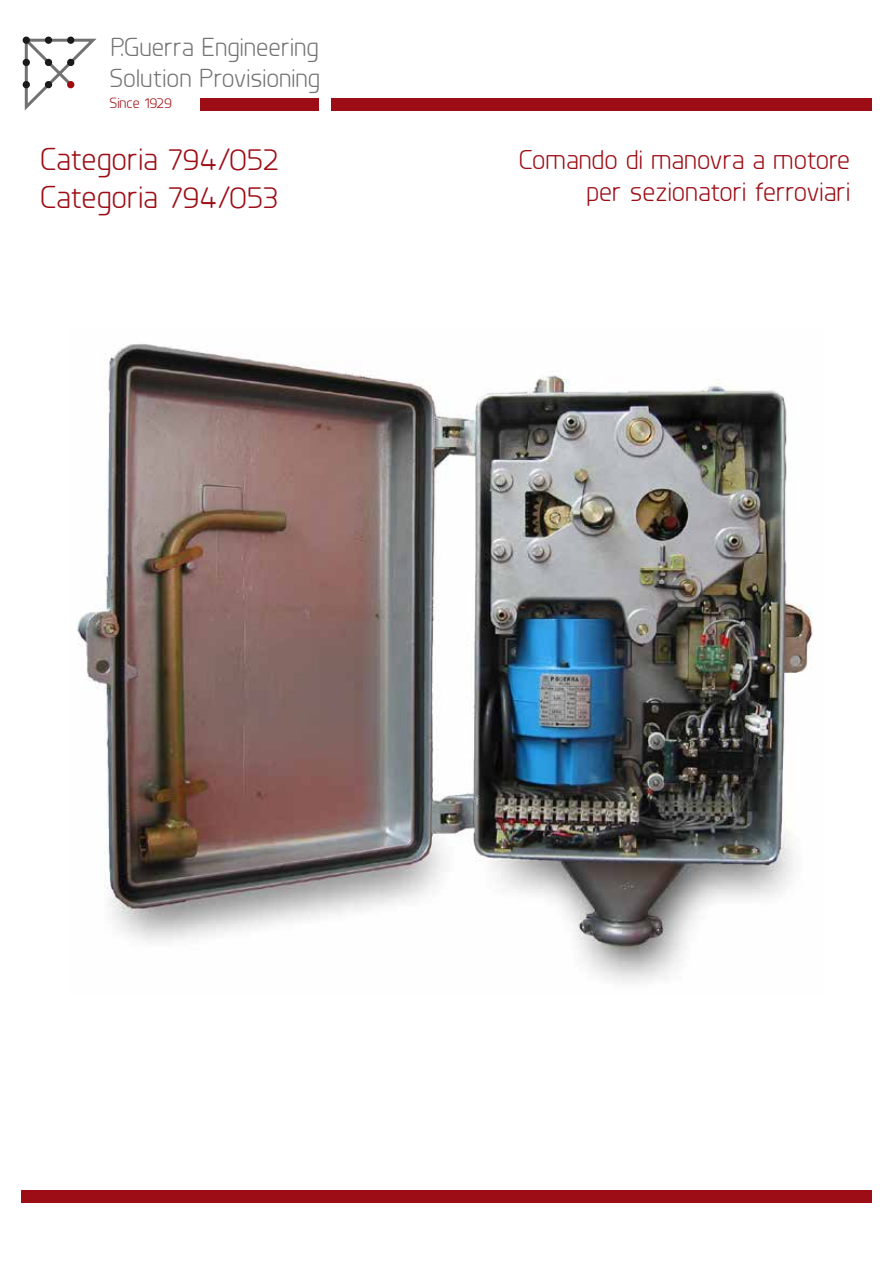
<style>
.page{position:relative;width:893px;height:1263px;background:#fff}
.page>*{position:absolute;margin:0;border:0;box-sizing:border-box;transform-origin:0 0}
.t1{font:31.5px/37.8px "Planer";color:#9d0d16}
.t2{font:27px/32.4px "Planer";color:#9d0d16;text-align:right}
.t3{font:25.95px/31px "Planer";color:#747474}
.t4{font:14.7px "Planer";color:#9d0b0f}
</style>
<div class="page">
<svg style="left:22px;top:36px;width:75px;height:75px"></svg>
<div style="left:23px;top:37px;width:7px;height:7px;background:#1a1a1a;border-radius:50%"></div>
<div style="left:45px;top:37px;width:7px;height:7px;background:#1a1a1a;border-radius:50%"></div>
<div style="left:67px;top:37px;width:7px;height:7px;background:#1a1a1a;border-radius:50%"></div>
<div style="left:23px;top:59px;width:7px;height:7px;background:#1a1a1a;border-radius:50%"></div>
<div style="left:45px;top:59px;width:7px;height:7px;background:#1a1a1a;border-radius:50%"></div>
<div style="left:67px;top:59px;width:7px;height:7px;background:#1a1a1a;border-radius:50%"></div>
<div style="left:23px;top:81px;width:7px;height:7px;background:#1a1a1a;border-radius:50%"></div>
<div style="left:45px;top:81px;width:7px;height:7px;background:#1a1a1a;border-radius:50%"></div>
<div style="left:67px;top:81px;width:7px;height:7px;background:#9d0b0f;border-radius:50%"></div>
<div style="left:200px;top:98px;width:118px;height:13px;background:#9d0d16"></div>
<div style="left:332px;top:98px;width:540px;height:13px;background:#9d0d16"></div>
<div style="left:21px;top:1191px;width:851px;height:12px;background:#9d0d16"></div>
<img style="left:77px;top:344px;width:736px;height:639px">
<p class="t3" style="left:109px;top:32px;width:212px">P.Guerra Engineering<br>Solution Provisioning</p>
<p class="t4" style="left:109px;top:94px;width:64px">Since 1929</p>
<p class="t1" style="left:40px;top:141px;width:240px">Categoria 794/052<br>Categoria 794/053</p>
<p class="t2" style="left:519px;top:143px;width:333px">Comando di manovra a motore per sezionatori ferroviari</p>
</div>
